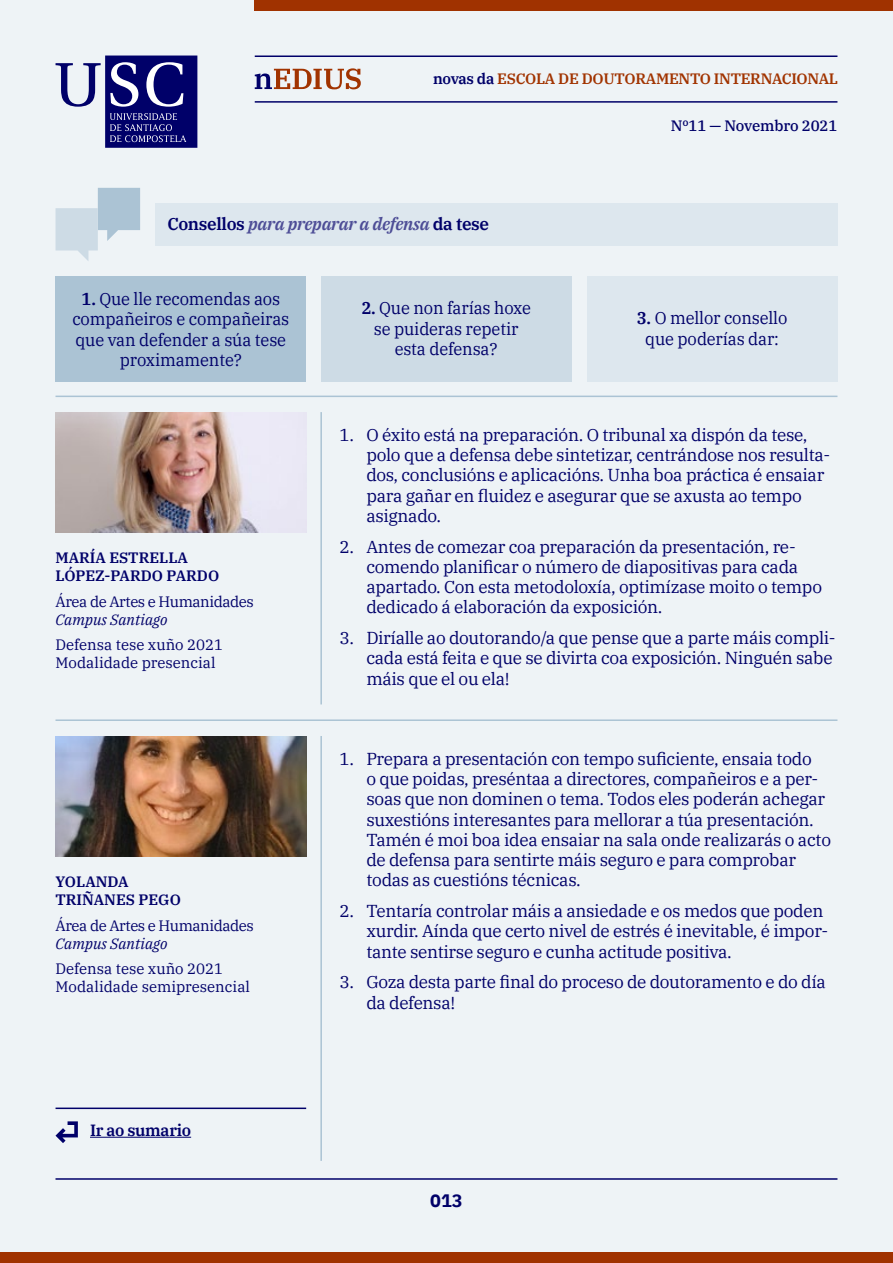
<style>
.page{position:relative;width:893px;height:1263px;background:#eef3f6}
.page>*{position:absolute;margin:0;border:0;box-sizing:border-box;transform-origin:0 0}
.t1{font:700 18px "IBM Plex Sans";color:#000069}
.t2{font:17.25px/20.2px "IBM Plex Serif";letter-spacing:-.02em;color:#000069}
.t3{font:17.25px/20.2px "IBM Plex Serif";letter-spacing:-.02em;color:#000069;text-align:center;scale:.96 1}
.t4{font:italic 600 17.25px "IBM Plex Serif";letter-spacing:-.02em;color:#4d4d96}
.t5{font:600 16.2px "IBM Plex Serif";letter-spacing:-.02em;color:#000069}
.t6{font:15px/18px "IBM Plex Serif";color:#000069}
.t7{font:600 15px/18px "IBM Plex Serif";color:#000069}
.t8{font:15px "IBM Plex Serif";letter-spacing:-.03em;color:#000069}
.t9{font:600 15px "IBM Plex Serif";letter-spacing:-.02em;color:#a13300}
.t10{font:italic 15px "IBM Plex Serif";color:#000069}
.t11{font:500 15px "IBM Plex Serif";letter-spacing:-.01em;color:#000069}
.s1{color:#000069}
.s2{font-style:normal;color:#000069}
.s3{font-weight:600}
</style>
<div class="page">
<div style="left:155px;top:204px;width:682px;height:42px;background:#dde7ee"></div>
<hr style="left:255px;top:56px;width:582px;height:1px;background:#000069">
<hr style="left:255px;top:101px;width:582px;height:2px;background:#000069">
<div style="left:255px;top:0;width:638px;height:10px;background:#a03200"></div>
<div style="left:0;top:1252px;width:893px;height:11px;background:#a03200"></div>
<hr style="left:90px;top:1137px;width:101px;height:1px;background:#000069">
<svg style="left:56px;top:1121px;width:22px;height:22px"></svg>
<hr style="left:56px;top:1178px;width:781px;height:2px;background:#000069">
<svg style="left:255px;top:68px;width:106px;height:21px"></svg>
<svg style="left:56px;top:56px;width:141px;height:92px"></svg>
<hr style="left:56px;top:1107px;width:250px;height:2px;background:#000069">
<svg style="left:56px;top:188px;width:84px;height:73px"></svg>
<div style="left:56px;top:276px;width:250px;height:105px;background:#abc3d4"></div>
<div style="left:321px;top:276px;width:251px;height:105px;background:#cddbe5"></div>
<div style="left:587px;top:276px;width:250px;height:105px;background:#dde7ee"></div>
<hr style="left:56px;top:396px;width:781px;height:1px;background:#abc3d4">
<hr style="left:56px;top:719px;width:781px;height:2px;background:#abc3d4">
<hr style="left:320px;top:412px;width:2px;height:292px;background:#abc3d4">
<hr style="left:320px;top:736px;width:2px;height:425px;background:#abc3d4">
<img style="left:56px;top:412px;width:250px;height:121px">
<img style="left:56px;top:736px;width:250px;height:121px">
<p class="t9" style="left:433px;top:67px;width:407px"><span class="s1">novas da</span> ESCOLA DE DOUTORAMENTO INTERNACIONAL</p>
<p class="t4" style="left:167px;top:211px;width:323px"><span class="s2">Consellos</span> para preparar a defensa <span class="s2">da tese</span></p>
<p class="t11" style="left:671px;top:114px;width:168px">Nº11 — Novembro 2021</p>
<p class="t3" style="left:72px;top:287px;width:227px"><span class="s3">1.</span> Que lle recomendas aos compañeiros e compañeiras que van defender a súa tese proximamente?</p>
<p class="t3" style="left:361px;top:297px;width:178px"><span class="s3">2.</span> Que non farías hoxe se puideras repetir esta defensa?</p>
<p class="t3" style="left:637px;top:307px;width:158px"><span class="s3">3.</span> O mellor consello que poderías dar:</p>
<p class="t7" style="left:56px;top:548px;width:165px">MARÍA ESTRELLA<br>LÓPEZ-PARDO PARDO</p>
<p class="t8" style="left:56px;top:590px;width:200px">Área de Artes e Humanidades</p>
<p class="t10" style="left:56px;top:608px;width:113px">Campus Santiago</p>
<p class="t6" style="left:56px;top:635px;width:169px">Defensa tese xuño 2021<br>Modalidade presencial</p>
<p class="t7" style="left:56px;top:872px;width:127px">YOLANDA<br>TRIÑANES PEGO</p>
<p class="t8" style="left:56px;top:914px;width:200px">Área de Artes e Humanidades</p>
<p class="t10" style="left:56px;top:932px;width:113px">Campus Santiago</p>
<p class="t6" style="left:56px;top:959px;width:196px">Defensa tese xuño 2021<br>Modalidade semipresencial</p>
<p class="t5" style="left:90px;top:1118px;width:103px">Ir ao sumario</p>
<p class="t2" style="left:366px;top:423px;width:465px;text-indent:-27px">1. O éxito está na preparación. O tribunal xa dispón da tese, polo que a defensa debe sintetizar, centrándose nos resulta&shy;dos, conclusións e aplicacións. Unha boa práctica é ensaiar para gañar en fluidez e asegurar que se axusta ao tempo asignado.</p>
<p class="t2" style="left:366px;top:535px;width:457px;text-indent:-27px">2. Antes de comezar coa preparación da presentación, re&shy;comendo planificar o número de diapositivas para cada apartado. Con esta metodoloxía, optimízase moito o tempo dedicado á elaboración da exposición.</p>
<p class="t2" style="left:366px;top:626px;width:471px;text-indent:-27px">3. Diríalle ao doutorando/a que pense que a parte máis compli&shy;cada está feita e que se divirta coa exposición. Ninguén sabe máis que el ou ela!</p>
<p class="t2" style="left:366px;top:747px;width:466px;text-indent:-27px">1. Prepara a presentación con tempo suficiente, ensaia todo<br>o que poidas, preséntaa a directores, compañeiros e a per&shy;soas que non dominen o tema. Todos eles poderán achegar suxestións interesantes para mellorar a túa presentación.<br>Tamén é moi boa idea ensaiar na sala onde realizarás o acto de defensa para sentirte máis seguro e para comprobar todas as cuestións técnicas.</p>
<p class="t2" style="left:366px;top:899px;width:463px;text-indent:-27px">2. Tentaría controlar máis a ansiedade e os medos que poden xurdir. Aínda que certo nivel de estrés é inevitable, é impor&shy;tante sentirse seguro e cunha actitude positiva.</p>
<p class="t2" style="left:366px;top:971px;width:461px;text-indent:-27px">3. Goza desta parte final do proceso de doutoramento e do día da defensa!</p>
<p class="t1" style="left:430px;top:1186px;width:34px">013</p>
</div>
